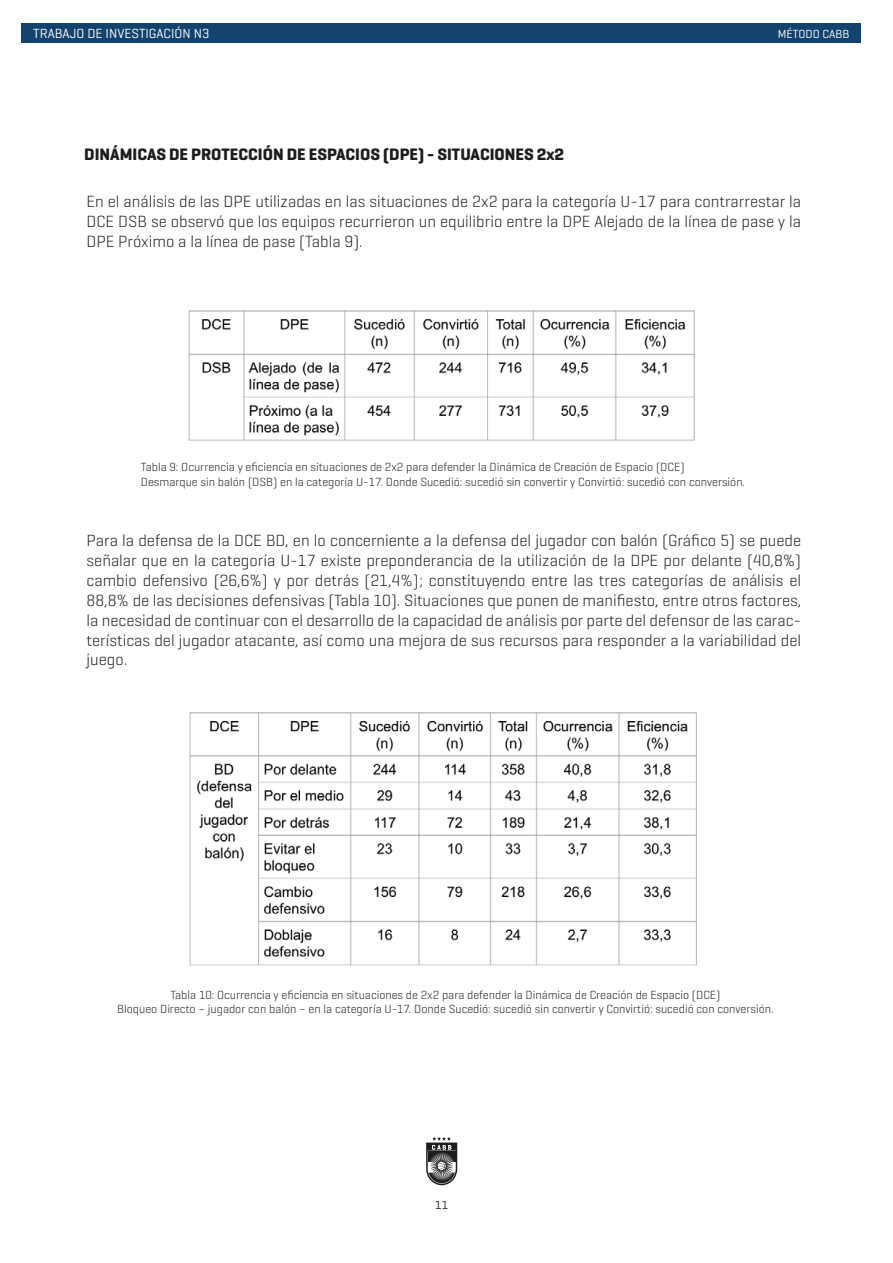
<style>
.page{position:relative;width:893px;height:1263px;background:#fff}
.page>*{position:absolute;margin:0;border:0;box-sizing:border-box;transform-origin:0 0}
.t1{font:700 16.8px "Geogrotesque";color:#1d1d1b}
.t2{font:300 16.5px/19.8px "Geogrotesque";color:#1d1d1b;text-align:justify}
.t3{font:13.5px "Geogrotesque";color:#fff}
.t4{font:300 12px/14.4px "Geogrotesque";color:#1d1d1b}
.t5{font:12px "Geogrotesque";color:#fff}
.t6{font:12px "Geogrotesque";color:#1d1d1b}
</style>
<div class="page">
<svg style="left:426px;top:1137px;width:31px;height:48px"></svg>
<div style="left:22px;top:23px;width:839px;height:19px;background:#13436d"></div>
<img style="left:188px;top:310px;width:507px;height:131px">
<img style="left:189px;top:712px;width:508px;height:254px">
<p class="t3" style="left:33px;top:25px;width:178px">TRABAJO DE INVESTIGACIÓN N3</p>
<p class="t5" style="left:778px;top:26px;width:73px">MÉTODO CABB</p>
<p class="t1" style="left:84px;top:143px;width:481px">DINÁMICAS DE PROTECCIÓN DE ESPACIOS (DPE) - SITUACIONES 2x2</p>
<p class="t2" style="left:87px;top:191px;width:716px">En el análisis de las DPE utilizadas en las situaciones de 2x2 para la categoría U-17 para contrarrestar la DCE DSB se observó que los equipos recurrieron un equilibrio entre la DPE Alejado de la línea de pase y la DPE Próximo a la línea de pase (Tabla 9).</p>
<p class="t4" style="left:141px;top:459px;width:606px">Tabla 9: Ocurrencia y eficiencia en situaciones de 2x2 para defender la Dinámica de Creación de Espacio (DCE)<br>Desmarque sin balón (DSB) en la categoría U-17. Donde Sucedió: sucedió sin convertir y Convirtió: sucedió con conversión.</p>
<p class="t2" style="left:87px;top:530px;width:716px">Para la defensa de la DCE BD, en lo concerniente a la defensa del jugador con balón (Gráfico 5) se puede señalar que en la categoría U-17 existe preponderancia de la utilización de la DPE por delante (40,8%) cambio defensivo (26,6%) y por detrás (21,4%); constituyendo entre las tres categorías de análisis el 88,8% de las decisiones defensivas (Tabla 10). Situaciones que ponen de manifiesto, entre otros factores, la necesidad de continuar con el desarrollo de la capacidad de análisis por parte del defensor de las carac&shy;terísticas del jugador atacante, así como una mejora de sus recursos para responder a la variabilidad del juego.</p>
<p class="t4" style="left:117px;top:987px;width:658px;text-align:center">Tabla 10: Ocurrencia y eficiencia en situaciones de 2x2 para defender la Dinámica de Creación de Espacio (DCE)<br>Bloqueo Directo – jugador con balón – en la categoría U-17. Donde Sucedió: sucedió sin convertir y Convirtió: sucedió con conversión.</p>
<p class="t6" style="left:435px;top:1197px;width:15px">11</p>
</div>
